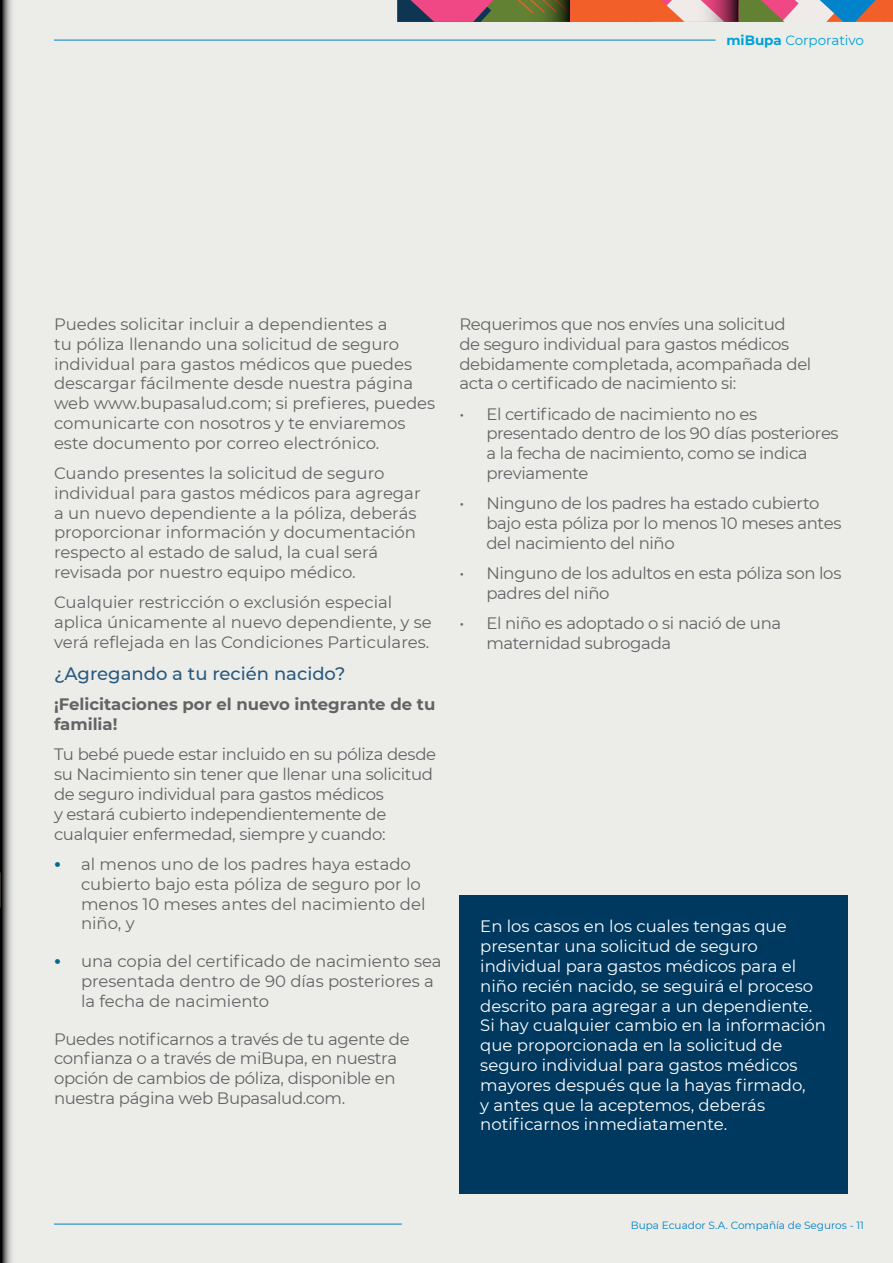
<style>
.page{position:relative;width:893px;height:1263px;background:#ecede9}
.page>*{position:absolute;margin:0;border:0;box-sizing:border-box;transform-origin:0 0}
.t1{font:500 18px "Montserrat";color:#2a597e}
.t2{font:16.5px/19.8px "Montserrat";color:#636366}
.t3{font:16.5px/19.8px "Montserrat";letter-spacing:-.02em;color:#636366}
.t4{font:16.5px/19.8px "Montserrat";color:#fff}
.t5{font:700 16.5px/19.8px "Montserrat";color:#636366}
.t6{font:13.5px "Montserrat";color:#00a0d9}
.t7{font:10.5px "Montserrat";color:#0081c7}
.s1{font-weight:700}
.s2{font-weight:700;font-size:19.5px;color:#066b89}
</style>
<div class="page">
<hr style="left:54px;top:1224px;width:348px;height:1px;background:#0081c7">
<hr style="left:54px;top:40px;width:662px;height:1px;background:#0081c7">
<div style="left:397px;top:0;width:175px;height:22px;background:#628133"></div>
<svg style="left:397px;top:0;width:97px;height:22px;background:#a0466f"></svg>
<svg style="left:518px;top:0;width:375px;height:22px"></svg>
<div style="left:459px;top:895px;width:388px;height:299px;background:#00395f"></div>
<svg style="left:0;top:0;width:12px;height:1263px;background:#6a6b69"></svg>
<p class="t6" style="left:726px;top:31px;width:139px"><span class="s1">miBupa</span> Corporativo</p>
<p class="t2" style="left:54px;top:314px;width:383px">Puedes solicitar incluir a dependientes a<br>tu póliza llenando una solicitud de seguro individual para gastos médicos que puedes descargar fácilmente desde nuestra página web www.bupasalud.com; si prefieres, puedes comunicarte con nosotros y te enviaremos este documento por correo electrónico.</p>
<p class="t2" style="left:54px;top:463px;width:368px">Cuando presentes la solicitud de seguro individual para gastos médicos para agregar a un nuevo dependiente a la póliza, deberás proporcionar información y documentación respecto al estado de salud, la cual será revisada por nuestro equipo médico.</p>
<p class="t2" style="left:54px;top:592px;width:379px">Cualquier restricción o exclusión especial aplica únicamente al nuevo dependiente, y se verá reflejada en las Condiciones Particulares.</p>
<p class="t1" style="left:54px;top:661px;width:293px">¿Agregando a tu recién nacido?</p>
<p class="t5" style="left:54px;top:694px;width:383px">¡Felicitaciones por el nuevo integrante de tu familia!</p>
<p class="t3" style="left:54px;top:744px;width:384px">Tu bebé puede estar incluido en su póliza desde su Nacimiento sin tener que llenar una solicitud de seguro individual para gastos médicos<br>y estará cubierto independientemente de cualquier enfermedad, siempre y cuando:</p>
<p class="t2" style="left:81px;top:854px;width:346px;text-indent:-27px"><span class="s2">•</span> al menos uno de los padres haya estado cubierto bajo esta póliza de seguro por lo menos 10 meses antes del nacimiento del niño, y</p>
<p class="t2" style="left:81px;top:951px;width:362px;text-indent:-27px"><span class="s2">•</span> una copia del certificado de nacimiento sea presentada dentro de 90 días posteriores a la fecha de nacimiento</p>
<p class="t3" style="left:54px;top:1028px;width:357px">Puedes notificarnos a través de tu agente de confianza o a través de miBupa, en nuestra opción de cambios de póliza, disponible en nuestra página web Bupasalud.com.</p>
<p class="t3" style="left:459px;top:314px;width:354px">Requerimos que nos envíes una solicitud<br>de seguro individual para gastos médicos debidamente completada, acompañada del acta o certificado de nacimiento si:</p>
<p class="t3" style="left:486px;top:403px;width:354px;text-indent:-27px">• El certificado de nacimiento no es presentado dentro de los 90 días posteriores a la fecha de nacimiento, como se indica previamente</p>
<p class="t3" style="left:486px;top:493px;width:357px;text-indent:-27px">• Ninguno de los padres ha estado cubierto bajo esta póliza por lo menos 10 meses antes del nacimiento del niño</p>
<p class="t3" style="left:486px;top:563px;width:357px;text-indent:-27px">• Ninguno de los adultos en esta póliza son los padres del niño</p>
<p class="t3" style="left:486px;top:613px;width:296px;text-indent:-27px">• El niño es adoptado o si nació de una maternidad subrogada</p>
<p class="t4" style="left:480px;top:916px;width:347px">En los casos en los cuales tengas que presentar una solicitud de seguro individual para gastos médicos para el niño recién nacido, se seguirá el proceso descrito para agregar a un dependiente.<br>Si hay cualquier cambio en la información que proporcionada en la solicitud de seguro individual para gastos médicos mayores después que la hayas firmado,<br>y antes que la aceptemos, deberás notificarnos inmediatamente.</p>
<p class="t7" style="left:631px;top:1218px;width:235px">Bupa Ecuador S.A. Compañía de Seguros - 11</p>
</div>
